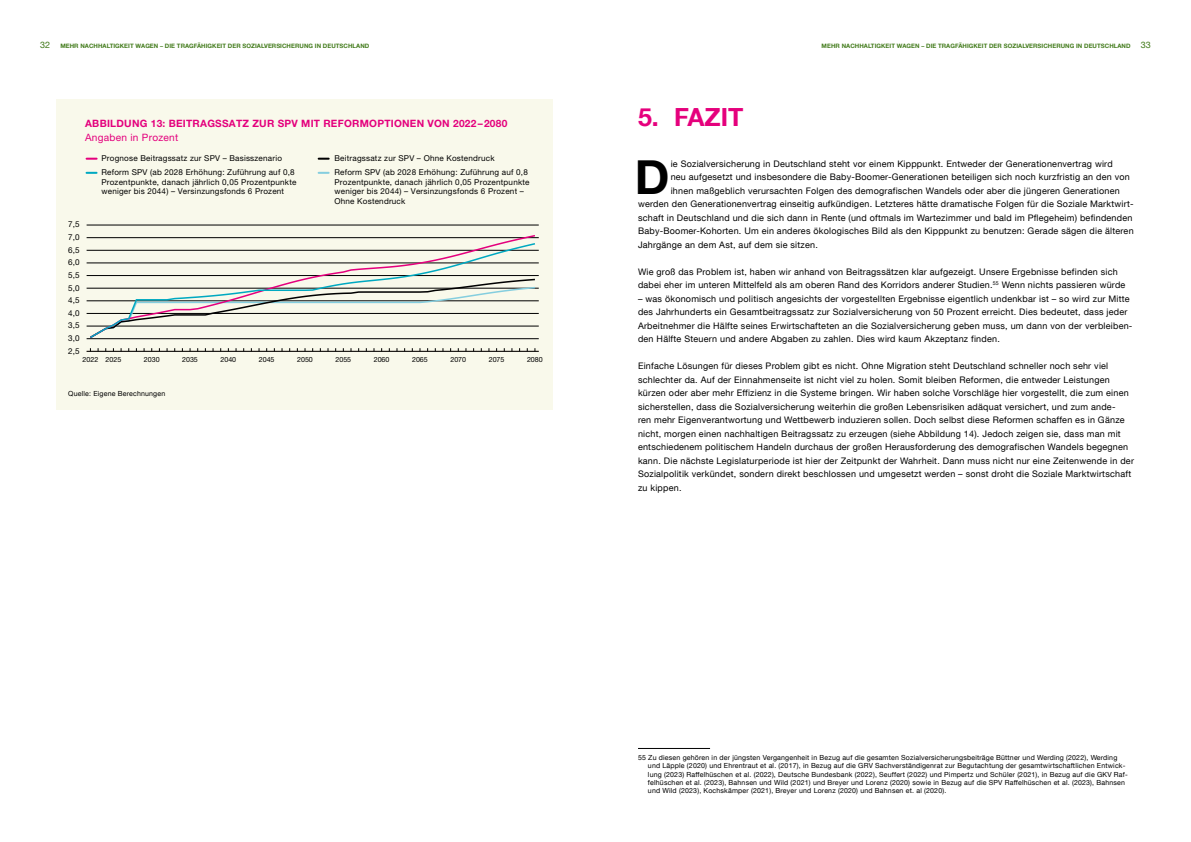
<style>
.page{position:relative;width:1191px;height:842px;background:#fff}
.page>*{position:absolute;margin:0;border:0;box-sizing:border-box;transform-origin:0 0}
.t1{font:700 46.8px "Helvetica Neue LT Com";color:#000}
.t2{font:700 25px "Helvetica Neue LT Com";color:#e5007c}
.t3{font:700 10.1px "Helvetica Neue LT Com";letter-spacing:.025em;color:#e4007d}
.t4{font:10.1px "Helvetica Neue LT Com";letter-spacing:.025em;color:#e4007d}
.t5{font:9px/13.5px "Helvetica Neue LT Com";letter-spacing:.025em;color:#000}
.t6{font:8.1px/9.7px "Helvetica Neue LT Com";letter-spacing:.025em;color:#000}
.t7{font:7.1px "Helvetica Neue LT Com";color:#000}
.t8{font:7px/8.4px "Helvetica Neue LT Com";letter-spacing:.025em;color:#000}
.t9{font:700 6px "Helvetica Neue LT Com";letter-spacing:.01em;color:#427b1b}
.s1{font-weight:400;font-size:9px}
.s2{color:#e6007d}
</style>
<div class="page">
<hr style="left:638px;top:748px;width:72px;height:1px;background:#000">
<div style="left:57px;top:99px;width:496px;height:311px;background:#f9f9eb"></div>
<hr style="left:87px;top:351px;width:452px;height:1px;background:#000">
<hr style="left:87px;top:338px;width:452px;height:1px;background:#000">
<hr style="left:87px;top:326px;width:452px;height:1px;background:#000">
<hr style="left:87px;top:313px;width:452px;height:1px;background:#000">
<hr style="left:87px;top:301px;width:452px;height:1px;background:#000">
<hr style="left:87px;top:288px;width:452px;height:1px;background:#000">
<hr style="left:87px;top:275px;width:452px;height:1px;background:#000">
<hr style="left:87px;top:263px;width:452px;height:1px;background:#000">
<hr style="left:87px;top:250px;width:452px;height:1px;background:#000">
<hr style="left:87px;top:237px;width:452px;height:1px;background:#000">
<hr style="left:87px;top:225px;width:452px;height:1px;background:#000">
<svg style="left:90px;top:235px;width:445px;height:8px"></svg>
<svg style="left:90px;top:243px;width:445px;height:95px"></svg>
<svg style="left:87px;top:158px;width:10px;height:2px"></svg>
<svg style="left:319px;top:158px;width:10px;height:2px"></svg>
<svg style="left:87px;top:172px;width:10px;height:2px"></svg>
<svg style="left:318px;top:172px;width:11px;height:2px"></svg>
<p class="t9" style="left:40px;top:42px;width:330px"><span class="s1">32</span> MEHR NACHHALTIGKEIT WAGEN – DIE TRAGFÄHIGKEIT DER SOZIALVERSICHERUNG IN DEUTSCHLAND</p>
<p class="t9" style="left:821px;top:42px;width:330px">MEHR NACHHALTIGKEIT WAGEN – DIE TRAGFÄHIGKEIT DER SOZIALVERSICHERUNG IN DEUTSCHLAND <span class="s1">33</span></p>
<p class="t3" style="left:85px;top:117px;width:424px">ABBILDUNG 13: BEITRAGSSATZ ZUR SPV MIT REFORMOPTIONEN VON 2022 – 2080</p>
<p class="t4" style="left:85px;top:131px;width:95px">Angaben in Prozent</p>
<p class="t6" style="left:101px;top:153px;width:182px">Prognose Beitragssatz zur SPV – Basisszenario</p>
<p class="t6" style="left:334px;top:153px;width:161px">Beitragssatz zur SPV – Ohne Kostendruck</p>
<p class="t6" style="left:101px;top:167px;width:196px">Reform SPV (ab 2028 Erhöhung: Zuführung auf 0,8<br>Prozentpunkte, danach jährlich 0,05 Prozentpunkte weniger bis 2044) – Versinzungsfonds 6 Prozent</p>
<p class="t6" style="left:334px;top:167px;width:196px">Reform SPV (ab 2028 Erhöhung: Zuführung auf 0,8<br>Prozentpunkte, danach jährlich 0,05 Prozentpunkte weniger bis 2044) – Versinzungsfonds 6 Prozent – Ohne Kostendruck</p>
<p class="t6" style="left:68px;top:220px;width:13px">7,5</p>
<p class="t6" style="left:68px;top:232px;width:13px">7,0</p>
<p class="t6" style="left:68px;top:245px;width:13px">6,5</p>
<p class="t6" style="left:68px;top:257px;width:13px">6,0</p>
<p class="t6" style="left:68px;top:270px;width:13px">5,5</p>
<p class="t6" style="left:68px;top:283px;width:13px">5,0</p>
<p class="t6" style="left:68px;top:295px;width:13px">4,5</p>
<p class="t6" style="left:68px;top:308px;width:13px">4,0</p>
<p class="t6" style="left:68px;top:321px;width:13px">3,5</p>
<p class="t6" style="left:68px;top:333px;width:13px">3,0</p>
<p class="t6" style="left:68px;top:346px;width:13px">2,5</p>
<p class="t7" style="left:83px;top:355px;width:40px">2022 2025</p>
<p class="t7" style="left:144px;top:355px;width:17px">2030</p>
<p class="t7" style="left:182px;top:355px;width:17px">2035</p>
<p class="t7" style="left:220px;top:355px;width:17px">2040</p>
<p class="t7" style="left:259px;top:355px;width:17px">2045</p>
<p class="t7" style="left:297px;top:355px;width:17px">2050</p>
<p class="t7" style="left:335px;top:355px;width:17px">2055</p>
<p class="t7" style="left:374px;top:355px;width:17px">2060</p>
<p class="t7" style="left:412px;top:355px;width:17px">2065</p>
<p class="t7" style="left:450px;top:355px;width:17px">2070</p>
<p class="t7" style="left:489px;top:355px;width:17px">2075</p>
<p class="t7" style="left:527px;top:355px;width:17px">2080</p>
<p class="t8" style="left:68px;top:389px;width:98px">Quelle: Eigene Berechnungen</p>
<h2 class="t2" style="left:638px;top:102px;width:107px"><span class="s2">5.</span> FAZIT</h2>
<h1 class="t1" style="left:635px;top:147px;width:36px">D</h1>
<p class="t5" style="left:670px;top:157px;width:443px">ie Sozialversicherung in Deutschland steht vor einem Kipppunkt. Entweder der Generationenvertrag wird</p>
<p class="t5" style="left:670px;top:170px;width:461px">neu aufgesetzt und insbesondere die Baby-Boomer-Generationen beteiligen sich noch kurzfristig an den von</p>
<p class="t5" style="left:670px;top:184px;width:450px">ihnen maßgeblich verursachten Folgen des demografischen Wandels oder aber die jüngeren Generationen</p>
<p class="t5" style="left:638px;top:197px;width:497px">werden den Generationenvertrag einseitig aufkündigen. Letzteres hätte dramatische Folgen für die Soziale Marktwirt-</p>
<p class="t5" style="left:638px;top:211px;width:496px">schaft in Deutschland und die sich dann in Rente (und oftmals im Wartezimmer und bald im Pflegeheim) befindenden</p>
<p class="t5" style="left:638px;top:224px;width:497px">Baby-Boomer-Kohorten. Um ein anderes ökologisches Bild als den Kipppunkt zu benutzen: Gerade sägen die älteren</p>
<p class="t5" style="left:638px;top:238px;width:181px">Jahrgänge an dem Ast, auf dem sie sitzen.</p>
<p class="t5" style="left:638px;top:265px;width:489px">Wie groß das Problem ist, haben wir anhand von Beitragssätzen klar aufgezeigt. Unsere Ergebnisse befinden sich dabei eher im unteren Mittelfeld als am oberen Rand des Korridors anderer Studien.<sup>55</sup> Wenn nichts passieren würde</p>
<p class="t5" style="left:638px;top:292px;width:496px">– was ökonomisch und politisch angesichts der vorgestellten Ergebnisse eigentlich undenkbar ist – so wird zur Mitte des Jahrhunderts ein Gesamtbeitragssatz zur Sozialversicherung von 50 Prozent erreicht. Dies bedeutet, dass jeder Arbeitnehmer die Hälfte seines Erwirtschafteten an die Sozialversicherung geben muss, um dann von der verbleiben&shy;den Hälfte Steuern und andere Abgaben zu zahlen. Dies wird kaum Akzeptanz finden.</p>
<p class="t5" style="left:638px;top:359px;width:497px">Einfache Lösungen für dieses Problem gibt es nicht. Ohne Migration steht Deutschland schneller noch sehr viel schlechter da. Auf der Einnahmenseite ist nicht viel zu holen. Somit bleiben Reformen, die entweder Leistungen kürzen oder aber mehr Effizienz in die Systeme bringen. Wir haben solche Vorschläge hier vorgestellt, die zum einen sicherstellen, dass die Sozialversicherung weiterhin die großen Lebensrisiken adäquat versichert, und zum ande-<br>ren mehr Eigenverantwortung und Wettbewerb induzieren sollen. Doch selbst diese Reformen schaffen es in Gänze nicht, morgen einen nachhaltigen Beitragssatz zu erzeugen (siehe Abbildung 14). Jedoch zeigen sie, dass man mit entschiedenem politischem Handeln durchaus der großen Herausforderung des demografischen Wandels begegnen kann. Die nächste Legislaturperiode ist hier der Zeitpunkt der Wahrheit. Dann muss nicht nur eine Zeitenwende in der Sozialpolitik verkündet, sondern direkt beschlossen und umgesetzt werden – sonst droht die Soziale Marktwirtschaft zu kippen.</p>
<p class="t8" style="left:648px;top:753px;width:481px;text-indent:-10px">55 Zu diesen gehören in der jüngsten Vergangenheit in Bezug auf die gesamten Sozialversicherungsbeiträge Büttner und Werding (2022), Werding und Läpple (2020) und Ehrentraut et al. (2017), in Bezug auf die GRV Sachverständigenrat zur Begutachtung der gesamtwirtschaftlichen Entwick&shy;lung (2023) Raffelhüschen et al. (2022), Deutsche Bundesbank (2022), Seuffert (2022) und Pimpertz und Schüler (2021), in Bezug auf die GKV Raf&shy;felhüschen et al. (2023), Bahnsen und Wild (2021) und Breyer und Lorenz (2020) sowie in Bezug auf die SPV Raffelhüschen et al. (2023), Bahnsen und Wild (2023), Kochskämper (2021), Breyer und Lorenz (2020) und Bahnsen et. al (2020).</p>
</div>
